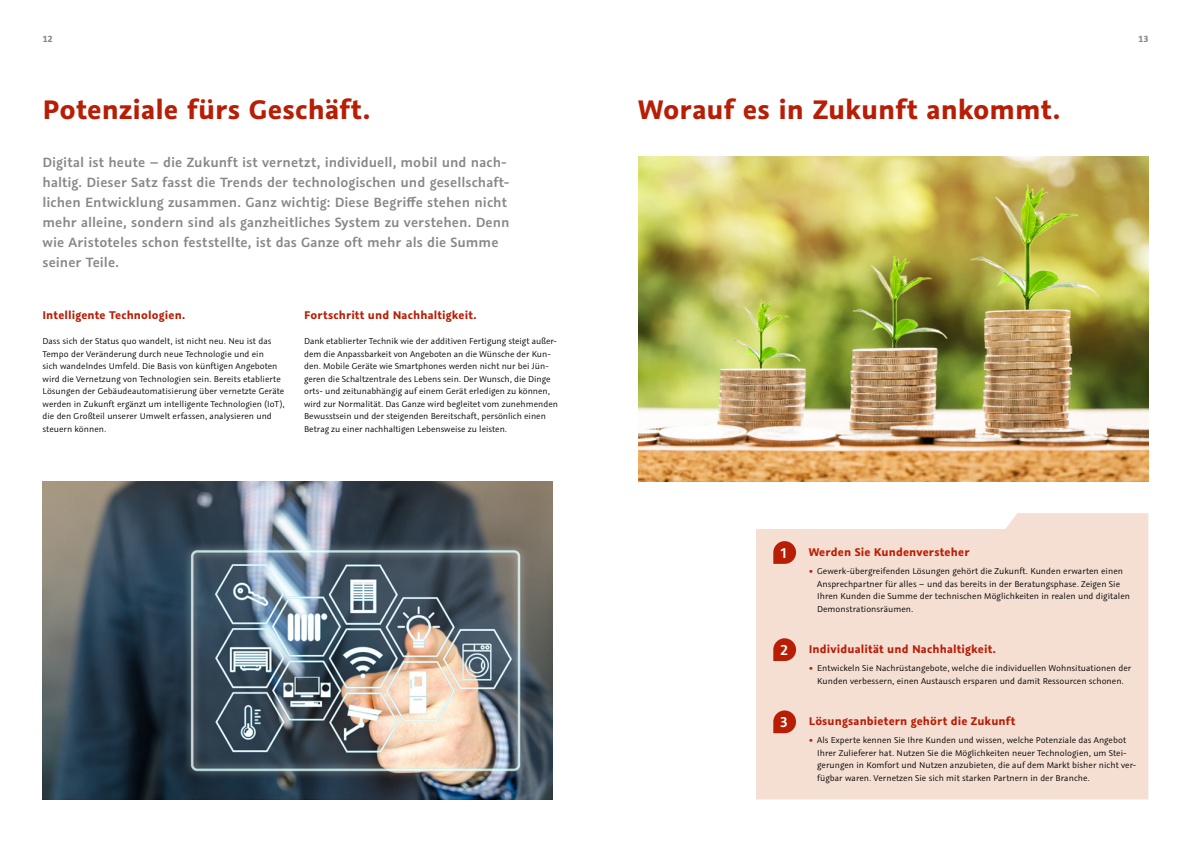
<style>
.page{position:relative;width:1191px;height:842px;background:#fff}
.page>*{position:absolute;margin:0;border:0;box-sizing:border-box;transform-origin:0 0}
.t1{font:700 30px "Graublau Sans";letter-spacing:.005em;color:#b81e06}
.t2{font:600 16px "Graublau Sans";color:#fff}
.t3{font:600 15px/20px "Graublau Sans";letter-spacing:.005em;color:#878786}
.t4{font:700 12.5px "Graublau Sans";letter-spacing:.01em;color:#b81e06}
.t5{font:700 10px "Graublau Sans";color:#878786}
.t6{font:9.5px/12.5px "Graublau Sans";letter-spacing:.005em;color:#000}
.s1{font-weight:800;color:#b81e06}
</style>
<div class="page">
<div style="left:756px;top:513px;width:392px;height:286px;background:#f5ded2"></div>
<svg style="left:773px;top:541px;width:23px;height:23px"></svg>
<svg style="left:773px;top:638px;width:23px;height:23px"></svg>
<svg style="left:773px;top:710px;width:23px;height:23px"></svg>
<img style="left:638px;top:157px;width:510px;height:325px">
<img style="left:43px;top:482px;width:510px;height:317px">
<p class="t5" style="left:43px;top:33px;width:12px">12</p>
<p class="t5" style="left:1138px;top:33px;width:12px">13</p>
<h1 class="t1" style="left:43px;top:90px;width:330px">Potenziale fürs Geschäft.</h1>
<h1 class="t1" style="left:638px;top:90px;width:424px">Worauf es in Zukunft ankommt.</h1>
<p class="t3" style="left:43px;top:152px;width:468px">Digital ist heute – die Zukunft ist vernetzt, individuell, mobil und nach&shy;haltig. Dieser Satz fasst die Trends der technologischen und gesellschaft&shy;lichen Entwicklung zusammen. Ganz wichtig: Diese Begriffe stehen nicht mehr alleine, sondern sind als ganzheitliches System zu verstehen. Denn wie Aristoteles schon feststellte, ist das Ganze oft mehr als die Summe seiner Teile.</p>
<h3 class="t4" style="left:43px;top:307px;width:144px">Intelligente Technologien.</h3>
<p class="t6" style="left:43px;top:335px;width:244px">Dass sich der Status quo wandelt, ist nicht neu. Neu ist das Tempo der Veränderung durch neue Technologie und ein<br>sich wandelndes Umfeld. Die Basis von künftigen Angeboten wird die Vernetzung von Technologien sein. Bereits etablierte Lösungen der Gebäudeautomatisierung über vernetzte Geräte werden in Zukunft ergänzt um intelligente Technologien (IoT), die den Großteil unserer Umwelt erfassen, analysieren und steuern können.</p>
<h3 class="t4" style="left:304px;top:307px;width:174px">Fortschritt und Nachhaltigkeit.</h3>
<p class="t6" style="left:304px;top:335px;width:255px">Dank etablierter Technik wie der additiven Fertigung steigt außer&shy;dem die Anpassbarkeit von Angeboten an die Wünsche der Kun&shy;den. Mobile Geräte wie Smartphones werden nicht nur bei Jün&shy;geren die Schaltzentrale des Lebens sein. Der Wunsch, die Dinge orts- und zeitunabhängig auf einem Gerät erledigen zu können, wird zur Normalität. Das Ganze wird begleitet vom zunehmenden Bewusstsein und der steigenden Bereitschaft, persönlich einen Betrag zu einer nachhaltigen Lebensweise zu leisten.</p>
<h2 class="t2" style="left:780px;top:543px;width:8px">1</h2>
<h2 class="t2" style="left:780px;top:640px;width:9px">2</h2>
<h2 class="t2" style="left:780px;top:712px;width:8px">3</h2>
<h3 class="t4" style="left:808px;top:544px;width:162px">Werden Sie Kundenversteher</h3>
<p class="t6" style="left:817px;top:565px;width:314px;text-indent:-9px"><span class="s1">•</span> Gewerk-übergreifenden Lösungen gehört die Zukunft. Kunden erwarten einen Ansprechpartner für alles – und das bereits in der Beratungsphase. Zeigen Sie Ihren Kunden die Summe der technischen Möglichkeiten in realen und digitalen Demonstrationsräumen.</p>
<h3 class="t4" style="left:808px;top:641px;width:189px">Individualität und Nachhaltigkeit.</h3>
<p class="t6" style="left:808px;top:662px;width:324px;text-align:center"><span class="s1">•</span> Entwickeln Sie Nachrüstangebote, welche die individuellen Wohnsituationen der<br>Kunden verbessern, einen Austausch ersparen und damit Ressourcen schonen.</p>
<h3 class="t4" style="left:808px;top:713px;width:208px">Lösungsanbietern gehört die Zukunft</h3>
<p class="t6" style="left:817px;top:734px;width:320px;text-indent:-9px"><span class="s1">•</span> Als Experte kennen Sie Ihre Kunden und wissen, welche Potenziale das Angebot Ihrer Zulieferer hat. Nutzen Sie die Möglichkeiten neuer Technologien, um Stei&shy;gerungen in Komfort und Nutzen anzubieten, die auf dem Markt bisher nicht ver&shy;fügbar waren. Vernetzen Sie sich mit starken Partnern in der Branche.</p>
</div>
